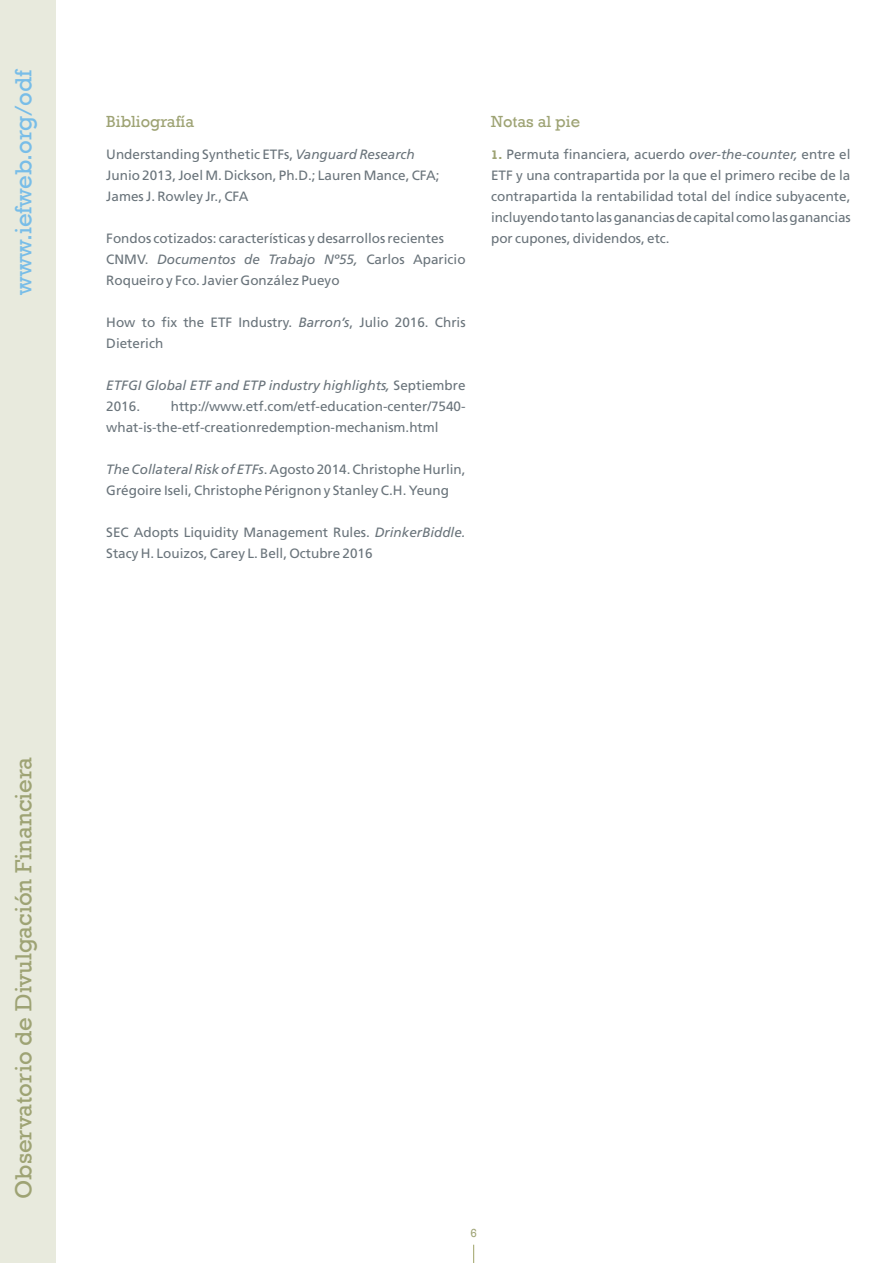
<style>
.page{position:relative;width:893px;height:1263px;background:#fff}
.page>*{position:absolute;margin:0;border:0;box-sizing:border-box;transform-origin:0 0}
.t1{font:24px "Rockwell";color:#9ea374}
.t2{font:24px "Rockwell";color:#78bde8}
._03-subtitulo_parraf{font:16.5px "Rockwell";color:#9ea374}
._01-texto_DT_gris{font:13.5px/21px "Frutiger";color:#6a747b}
._01-texto_DT_gris-2{font:italic 13.5px/21px "Frutiger";color:#6a747b}
.t3{font:12px "Rockwell";color:#9ea374}
.s1{font-style:italic}
.s2{font-style:normal}
.s3{font-family:"Rockwell";font-weight:700;font-size:12.75px;color:#9ea374}
</style>
<div class="page">
<svg style="left:473px;top:1245px;width:1px;height:18px"></svg>
<div style="left:0;top:0;width:55px;height:1263px;background:#e8eadd"></div>
<h1 class="t2" style="left:10px;top:295px;width:228px;rotate:-90deg">www.iefweb.org/odf</h1>
<p class="_03-subtitulo_parraf" style="left:106px;top:112px;width:89px">Bibliografía</p>
<p class="_01-texto_DT_gris" style="left:106px;top:143px;width:310px">Understanding Synthetic ETFs, <span class="s1">Vanguard Research</span></p>
<p class="_01-texto_DT_gris" style="left:106px;top:164px;width:335px">Junio 2013, Joel M. Dickson, Ph.D.; Lauren Mance, CFA;</p>
<p class="_01-texto_DT_gris" style="left:106px;top:185px;width:144px">James J. Rowley Jr., CFA</p>
<p class="_01-texto_DT_gris" style="left:106px;top:227px;width:339px">Fondos cotizados: características y desarrollos recientes</p>
<p class="_01-texto_DT_gris" style="left:106px;top:248px;width:361px">CNMV. <span class="s1">Documentos de Trabajo Nº55,</span> Carlos Aparicio<br>Roqueiro y Fco. Javier González Pueyo</p>
<p class="_01-texto_DT_gris" style="left:106px;top:311px;width:361px">How to fix the ETF Industry. <span class="s1">Barron’s</span>, Julio 2016. Chris<br>Dieterich</p>
<p class="_01-texto_DT_gris-2" style="left:106px;top:375px;width:361px">ETFGI Global ETF and ETP industry highlights, <span class="s2">Septiembre<br>2016.</span></p>
<p class="_01-texto_DT_gris" style="left:106px;top:395px;width:361px;text-indent:64px">http://www.etf.com/etf-education-center/7540- what-is-the-etf-creationredemption-mechanism.html</p>
<p class="_01-texto_DT_gris" style="left:106px;top:458px;width:361px"><span class="s1">The Collateral Risk of ETFs</span>. Agosto 2014. Christophe Hurlin,<br>Grégoire Iseli, Christophe Pérignon y Stanley C.H. Yeung</p>
<p class="_01-texto_DT_gris" style="left:106px;top:521px;width:361px">SEC Adopts Liquidity Management Rules. <span class="s1">DrinkerBiddle.<br></span>Stacy H. Louizos, Carey L. Bell, Octubre 2016</p>
<p class="_03-subtitulo_parraf" style="left:491px;top:112px;width:91px">Notas al pie</p>
<p class="_01-texto_DT_gris" style="left:491px;top:143px;width:361px;text-align:justify"><span class="s3">1.</span> Permuta financiera, acuerdo <span class="s1">over-the-counter,</span> entre el ETF y una contrapartida por la que el primero recibe de la contrapartida la rentabilidad total del índice subyacente, incluyendo tanto las ganancias de capital como las ganancias por cupones, dividendos, etc.</p>
<h1 class="t1" style="left:10px;top:1199px;width:444px;rotate:-90deg">Observatorio de Divulgación Financiera</h1>
<p class="t3" style="left:470px;top:1226px;width:8px">6</p>
</div>
